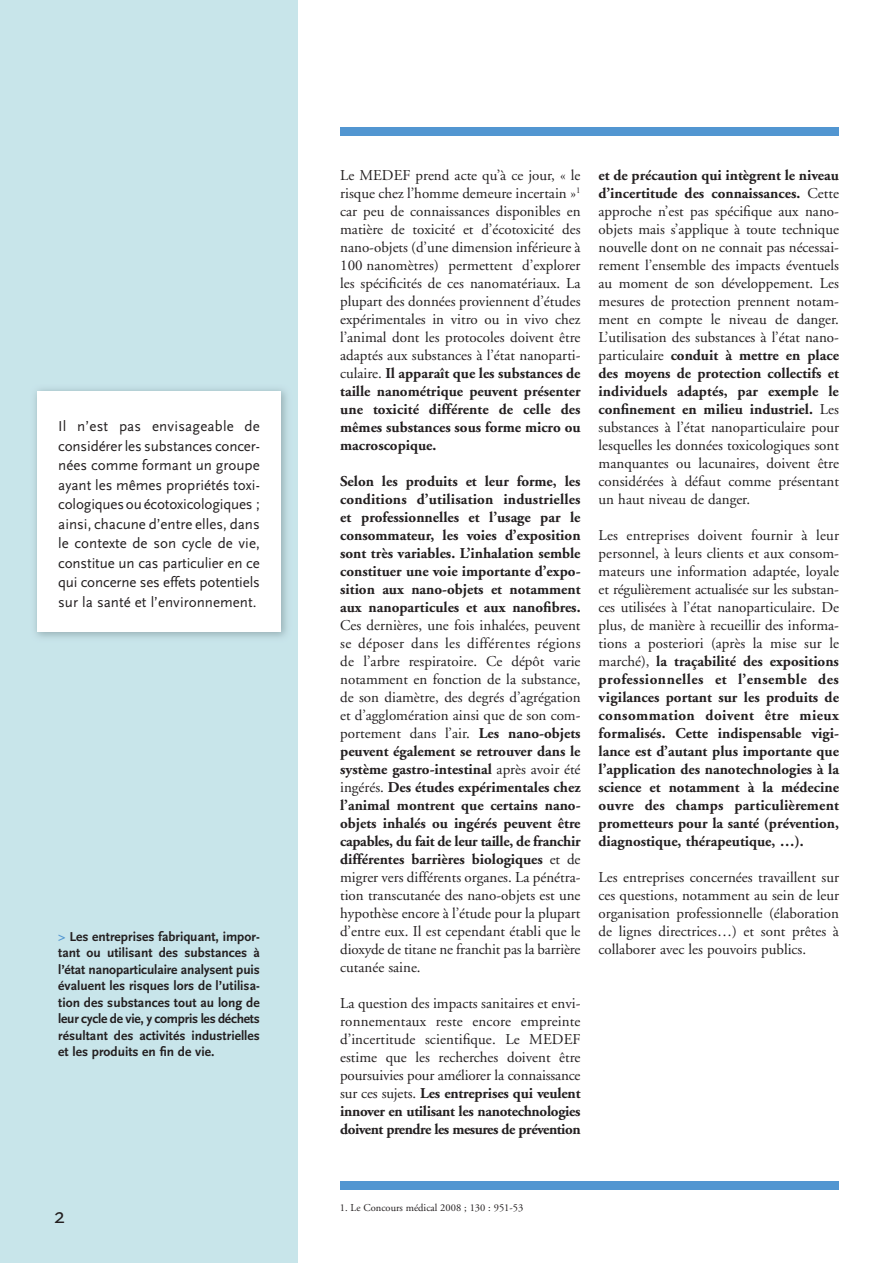
<style>
.page{position:relative;width:893px;height:1263px;background:#fff}
.page>*{position:absolute;margin:0;border:0;box-sizing:border-box;transform-origin:0 0}
.t1{font:22.5px "Scala Sans";color:#231f20}
.t2{font:15px/18px "Adobe Garamond";color:#231f20;text-align:justify}
.t3{font:700 15px/18px "Adobe Garamond";color:#231f20;text-align:justify}
.t4{font:15px/19.5px "Scala Sans";letter-spacing:-.005em;color:#231f20;text-align:justify}
.t5{font:700 13.5px/16.5px "Scala Sans";color:#231f20;text-align:justify}
.t6{font:10.5px "Adobe Garamond";color:#231f20}
.s1{font-style:italic;color:#5296d1}
.s2{font-weight:700}
.s3{font-weight:400}
</style>
<div class="page">
<div style="left:0;top:0;width:298px;height:1263px;background:#c8e5ea"></div>
<div style="left:340px;top:1181px;width:499px;height:8px;background:#5296d1"></div>
<div style="left:340px;top:128px;width:499px;height:8px;background:#5296d1"></div>
<div style="left:37px;top:391px;width:244px;height:241px;background:#fff"></div>
<p class="t4" style="left:58px;top:418px;width:203px">Il n’est pas envisageable de considérer les substances concer&shy;nées comme formant un groupe ayant les mêmes propriétés toxi&shy;cologiques ou écotoxicologiques ; ainsi, chacune d’entre elles, dans le contexte de son cycle de vie, constitue un cas particulier en ce qui concerne ses effets potentiels sur la santé et l’environnement.</p>
<p class="t5" style="left:58px;top:929px;width:203px"><span class="s1">&gt;</span> Les entreprises fabriquant, impor&shy;tant ou utilisant des substances à l’état nanoparticulaire analysent puis évaluent les risques lors de l’utilisa&shy;tion des substances tout au long de leur cycle de vie, y compris les déchets résultant des activités industrielles et les produits en fin de vie.</p>
<h1 class="t1" style="left:54px;top:1206px;width:13px">2</h1>
<p class="t2" style="left:340px;top:168px;width:242px">Le MEDEF prend acte qu’à ce jour, « le risque chez l’homme demeure incertain »<sup>1 </sup>car peu de connaissances disponibles en matière de toxicité et d’écotoxicité des nano-objets (d’une dimension inférieure à 100 nanomètres) permettent d’explorer les spécificités de ces nanomatériaux. La plupart des données proviennent d’études expérimentales in vitro ou in vivo chez l’animal dont les protocoles doivent être adaptés aux substances à l’état nanoparti&shy;culaire. <span class="s2">Il apparaît que les substances de taille nanométrique peuvent présenter une toxicité différente de celle des mêmes substances sous forme micro ou macroscopique.</span></p>
<p class="t3" style="left:340px;top:474px;width:242px">Selon les produits et leur forme, les conditions d’utilisation industrielles et professionnelles et l’usage par le consommateur, les voies d’exposition sont très variables. L’inhalation semble constituer une voie importante d’expo&shy;sition aux nano-objets et notamment aux nanoparticules et aux nanofibres.</p>
<p class="t2" style="left:340px;top:618px;width:242px">Ces dernières, une fois inhalées, peuvent se déposer dans les différentes régions de l’arbre respiratoire. Ce dépôt varie notamment en fonction de la substance, de son diamètre, des degrés d’agrégation et d’aggloméra tion ainsi que de son com&shy;portement dans l’air. <span class="s2">Les nano-objets peuvent également se retrouver dans le système gastro-intestinal</span> après avoir été ingérés. <span class="s2">Des études expérimentales chez l’animal montrent que certains nano&shy;objets inhalés ou ingérés peuvent être capables, du fait de leur taille, de franchir différentes barrières biologiques</span> et de migrer vers différents organes. La pénétra&shy;tion transcutanée des nano-objets est une hypothèse encore à l’étude pour la plupart d’entre eux. Il est cependant établi que le dioxyde de titane ne franchit pas la barrière cutanée saine.</p>
<p class="t2" style="left:340px;top:996px;width:242px">La question des impacts sanitaires et envi&shy;ronnementaux reste encore empreinte d’incertitude scientifique. Le MEDEF estime que les recherches doivent être poursuivies pour améliorer la connaissance sur ces sujets. <span class="s2">Les entreprises qui veulent innover en utilisant les nanotechnologies doivent prendre les mesures de prévention</span></p>
<p class="t2" style="left:599px;top:168px;width:242px"><span class="s2">et de précaution qui intègrent le niveau d’incertitude des connaissances.</span> Cette approche n’est pas spécifique aux nano&shy;objets mais s’applique à toute technique nouvelle dont on ne connait pas nécessai&shy;rement l’ensemble des impacts éventuels au moment de son développement. Les mesures de protection prennent notam&shy;ment en compte le niveau de danger.<br>L’utilisation des substances à l’état nano&shy;particulaire <span class="s2">conduit à mettre en place des moyens de protection collectifs et individuels adaptés, par exemple le confinement en milieu industriel.</span> Les substances à l’état nanoparticulaire pour lesquelles les données toxicologiques sont manquantes ou lacunaires, doivent être considérées à défaut comme présentant un haut niveau de danger.</p>
<p class="t3" style="left:599px;top:528px;width:242px"><span class="s3">Les entreprises doivent fournir à leur personnel, à leurs clients et aux consom&shy;mateurs une information adaptée, loyale et régulièrement actualisée sur les substan&shy;ces utilisées à l’état nanoparticulaire. De plus, de manière à recueillir des informa&shy;tions a posteriori (après la mise sur le marché),</span> la traçabilité des expositions professionnelles et l’ensemble des vigilances portant sur les produits de consommation doivent être mieux formalisés. Cette indispensable vigi&shy;lance est d’autant plus importante que l’application des nanotechnologies à la science et notamment à la médecine ouvre des champs particulièrement prometteurs pour la santé (prévention, diagnostique, thérapeutique, …).</p>
<p class="t2" style="left:599px;top:870px;width:242px">Les entreprises concernées travaillent sur ces questions, notamment au sein de leur organisation professionnelle (élaboration de lignes directrices…) et sont prêtes à collaborer avec les pouvoirs publics.</p>
<p class="t6" style="left:340px;top:1203px;width:185px">1. Le Concours médical 2008 ; 130 : 951-53</p>
</div>
